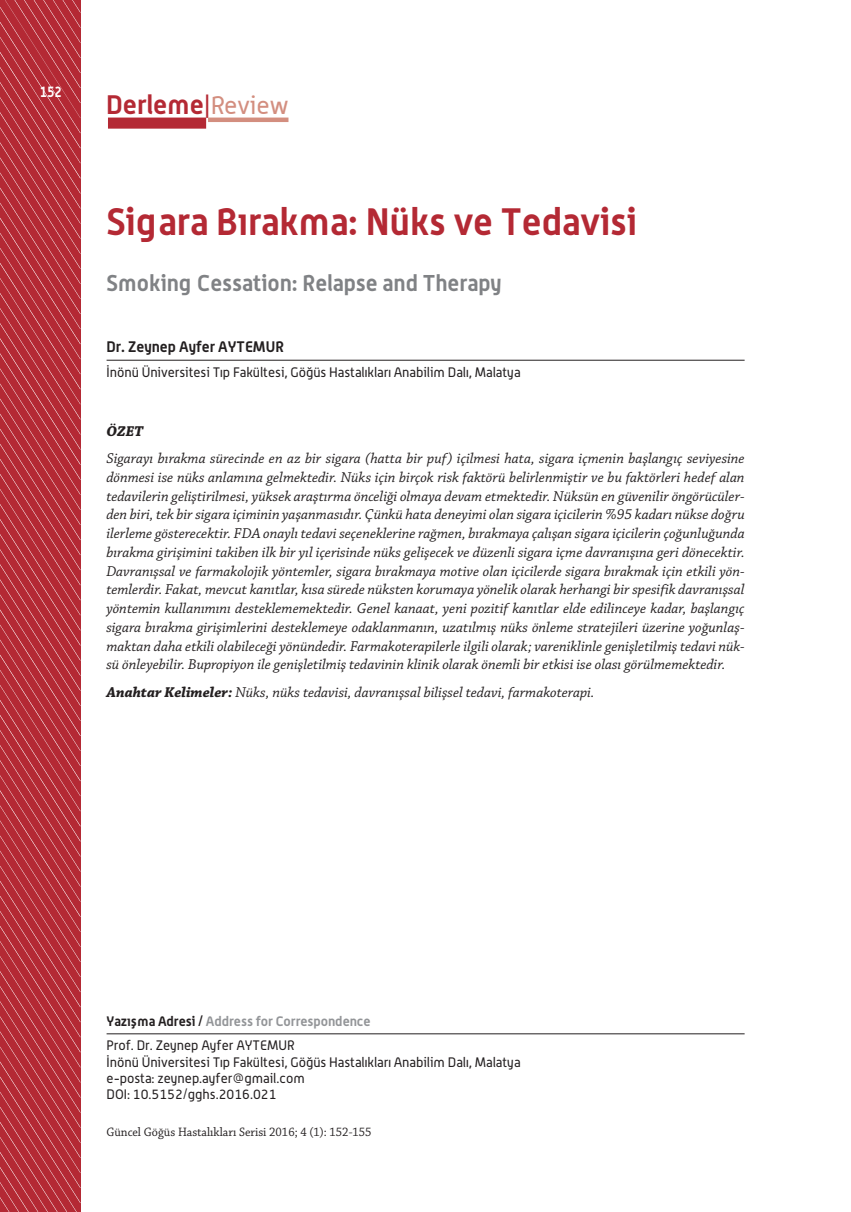
<style>
.page{position:relative;width:851px;height:1212px;background:#fff}
.page>*{position:absolute;margin:0;border:0;box-sizing:border-box;transform-origin:0 0}
.t1{font:700 37.5px "Alwyn";color:#b42934}
.t2{font:700 26.25px "Alwyn OT";color:#b42934}
.t3{font:700 22.5px "Alwyn";color:#808285}
.t4{font:italic 15px/18.8px "Chaparral Pro";color:#231f20;text-align:justify}
.t5{font:700 15px "Alwyn";color:#231f20}
.t6{font:italic 700 15px "Chaparral Pro";color:#231f20}
.t7{font:700 15px "Alwyn OT";color:#fff;scale:.85 1}
.t8{font:13.5px/16.2px "Alwyn";color:#231f20}
.t9{font:12.9px "Chaparral Pro";color:#231f20;scale:.95 1}
.s1{font-family:"Alwyn";font-weight:400;font-size:24.9px}
.s2{font-family:"Alwyn";font-weight:400;font-size:24.9px;color:#d38e7f}
.s3{font-weight:700}
.s4{font-weight:700;color:#939598}
</style>
<div class="page">
<svg style="left:0;top:0;width:80px;height:1212px;background:#b8353f"></svg>
<div style="left:108px;top:118px;width:98px;height:11px;background:#b42934"></div>
<hr style="left:208px;top:118px;width:80px;height:4px;background:#d38e7f">
<hr style="left:107px;top:1033px;width:637px;height:1px;background:#231f20">
<hr style="left:107px;top:360px;width:637px;height:1px;background:#231f20">
<p class="t7" style="left:40px;top:82px;width:28px">152</p>
<h2 class="t2" style="left:106px;top:89px;width:184px">Derleme<span class="s1">|</span><span class="s2">Review</span></h2>
<h1 class="t1" style="left:106px;top:198px;width:532px">Sigara Bırakma: Nüks ve Tedavisi</h1>
<h3 class="t3" style="left:107px;top:269px;width:396px">Smoking Cessation: Relapse and Therapy</h3>
<p class="t5" style="left:107px;top:337px;width:179px">Dr. Zeynep Ayfer AYTEMUR</p>
<p class="t8" style="left:107px;top:364px;width:415px">İnönü Üniversitesi Tıp Fakültesi, Göğüs Hastalıkları Anabilim Dalı, Malatya</p>
<p class="t6" style="left:106px;top:422px;width:38px">ÖZET</p>
<p class="t4" style="left:106px;top:450px;width:639px">Sigarayı bırakma sürecinde en az bir sigara (hatta bir puf) içilmesi hata, sigara içmenin başlangıç seviyesine dönmesi ise nüks anlamına gelmektedir. Nüks için birçok risk faktörü belirlenmiştir ve bu faktörleri hedef alan tedavilerin geliştirilmesi, yüksek araştırma önceliği olmaya devam etmektedir. Nüksün en güvenilir öngörücüler&shy;den biri, tek bir sigara içiminin yaşanmasıdır. Çünkü hata deneyimi olan sigara içicilerin %95 kadarı nükse doğru ilerleme gösterecektir. FDA onaylı tedavi seçeneklerine rağmen, bırakmaya çalışan sigara içicilerin çoğunluğunda bırakma girişimini takiben ilk bir yıl içerisinde nüks gelişecek ve düzenli sigara içme davranışına geri dönecektir.<br>Davranışsal ve farmakolojik yöntemler, sigara bırakmaya motive olan içicilerde sigara bırakmak için etkili yön&shy;temlerdir. Fakat, mevcut kanıtlar, kısa sürede nüksten korumaya yönelik olarak herhangi bir spesifik davranışsal yöntemin kullanımını desteklememektedir. Genel kanaat, yeni pozitif kanıtlar elde edilinceye kadar, başlangıç sigara bırakma girişimlerini desteklemeye odaklanmanın, uzatılmış nüks önleme stratejileri üzerine yoğunlaş&shy;maktan daha etkili olabileceği yönündedir. Farmakoterapilerle ilgili olarak; vareniklinle genişletilmiş tedavi nük&shy;sü önleyebilir. Bupropiyon ile genişletilmiş tedavinin klinik olarak önemli bir etkisi ise olası görülmemektedir.</p>
<p class="t4" style="left:106px;top:683px;width:489px"><span class="s3">Anahtar Kelimeler:</span> Nüks, nüks tedavisi, davranışsal bilişsel tedavi, farmakoterapi.</p>
<p class="t8" style="left:107px;top:1008px;width:265px;line-height:24.6px"><span class="s3">Yazışma Adresi /</span> <span class="s4">Address for Correspondence<br></span>Prof. Dr. Zeynep Ayfer AYTEMUR</p>
<p class="t8" style="left:107px;top:1053px;width:415px">İnönü Üniversitesi Tıp Fakültesi, Göğüs Hastalıkları Anabilim Dalı, Malatya e-posta: zeynep.ayfer@gmail.com<br>DOI: 10.5152/gghs.2016.021</p>
<p class="t9" style="left:106px;top:1125px;width:281px">Güncel Göğüs Hastalıkları Serisi 2016; 4 (1): 152-155</p>
</div>
